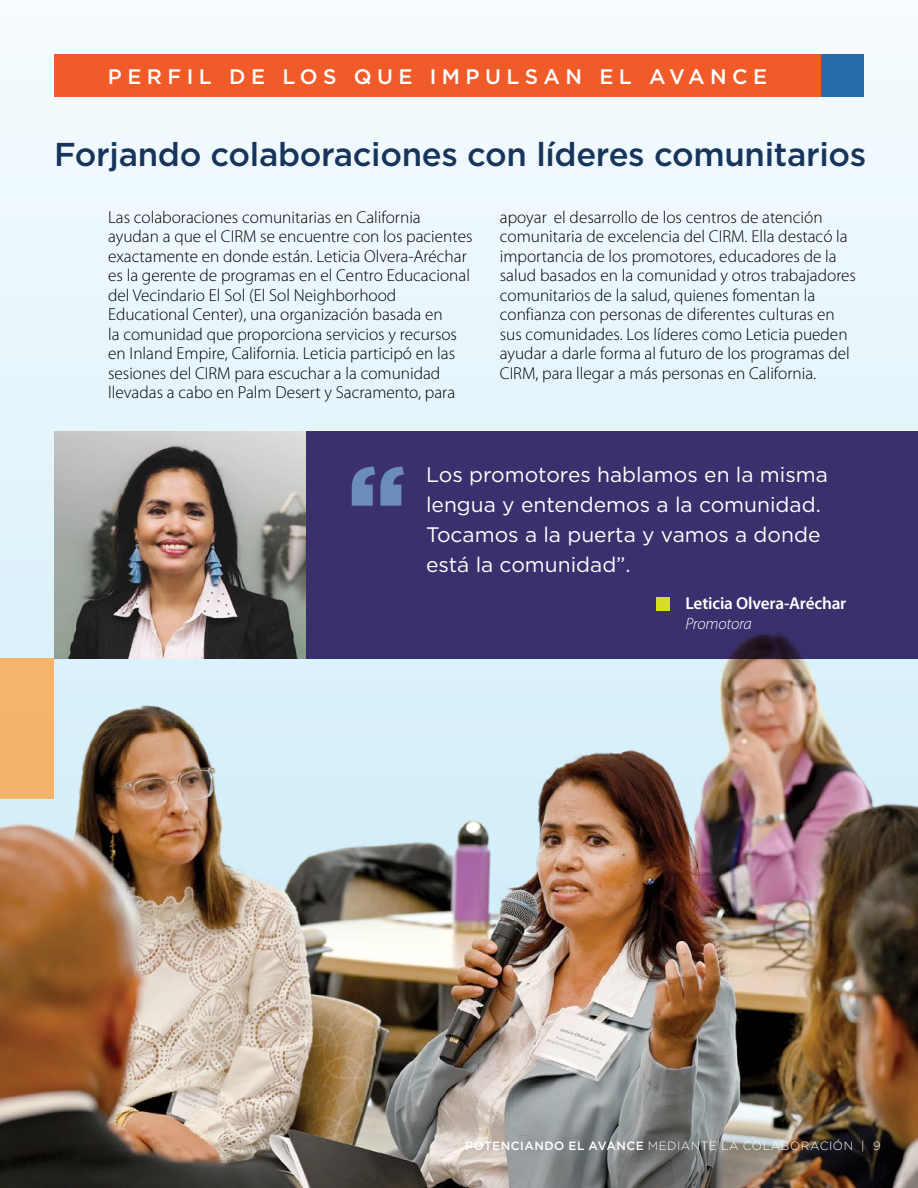
<style>
.page{position:relative;width:918px;height:1188px;background:#ecf8fd}
.page>*{position:absolute;margin:0;border:0;box-sizing:border-box;transform-origin:0 0}
.t1{font:900 108px "Gotham";color:#6c8cbc}
.t2{font:500 33px "Gotham";letter-spacing:-.01em;color:#17345c}
.t3{font:21px/30px "Gotham";color:#fff}
.t4{font:500 21px "Gotham";letter-spacing:.26em;color:#fff}
.t5{font:300 17.25px/19.5px "Myriad Pro";color:#000}
.t6{font:600 17.25px "Myriad Pro";letter-spacing:-.01em;color:#fff}
.t7{font:italic 300 16.5px "Myriad Pro";letter-spacing:-.01em;color:#fff}
.t8{font:300 12px "Gotham";letter-spacing:.04em;color:#fff}
.s1{font-weight:500}
</style>
<div class="page">
<div style="left:54px;top:54px;width:767px;height:43px;background:#f15a29"></div>
<div style="left:821px;top:54px;width:43px;height:43px;background:#266da9"></div>
<img style="left:0;top:632px;width:918px;height:556px">
<img style="left:54px;top:431px;width:252px;height:228px">
<div style="left:306px;top:431px;width:612px;height:228px;background:#39306d"></div>
<div style="left:657px;top:597px;width:13px;height:13px;background:#d7df23"></div>
<div style="left:0;top:659px;width:54px;height:140px;background:#f5b36a"></div>
<h4 class="t4" style="left:108px;top:63px;width:661px">PERFIL DE LOS QUE IMPULSAN EL AVANCE</h4>
<h3 class="t2" style="left:54px;top:133px;width:814px">Forjando colaboraciones con líderes comunitarios</h3>
<p class="t5" style="left:108px;top:208px;width:366px">Las colaboraciones comunitarias en California ayudan a que el CIRM se encuentre con los pacientes exactamente en donde están. Leticia Olvera-Aréchar es la gerente de programas en el Centro Educacional del Vecindario El Sol (El Sol Neighborhood Educational Center), una organización basada en<br>la comunidad que proporciona servicios y recursos en Inland Empire, California. Leticia participó en las sesiones del CIRM para escuchar a la comunidad llevadas a cabo en Palm Desert y Sacramento, para</p>
<p class="t5" style="left:500px;top:208px;width:358px">apoyar el desarrollo de los centros de atención comunitaria de excelencia del CIRM. Ella destacó la importancia de los promotores, educadores de la salud basados en la comunidad y otros trabajadores comunitarios de la salud, quienes fomentan la confianza con personas de diferentes culturas en sus comunidades. Los líderes como Leticia pueden ayudar a darle forma al futuro de los programas del CIRM, para llegar a más personas en California.</p>
<p class="t1" style="left:347px;top:430px;width:61px">“</p>
<p class="t3" style="left:426px;top:459px;width:403px">Los promotores hablamos en la misma lengua y entendemos a la comunidad.<br>Tocamos a la puerta y vamos a donde está la comunidad”.</p>
<p class="t6" style="left:686px;top:594px;width:162px">Leticia Olvera-Aréchar</p>
<p class="t7" style="left:686px;top:614px;width:68px">Promotora</p>
<p class="t8" style="left:465px;top:1138px;width:417px"><span class="s1">POTENCIANDO EL AVANCE</span> MEDIANTE LA COLABORACIÓN | 9</p>
</div>
